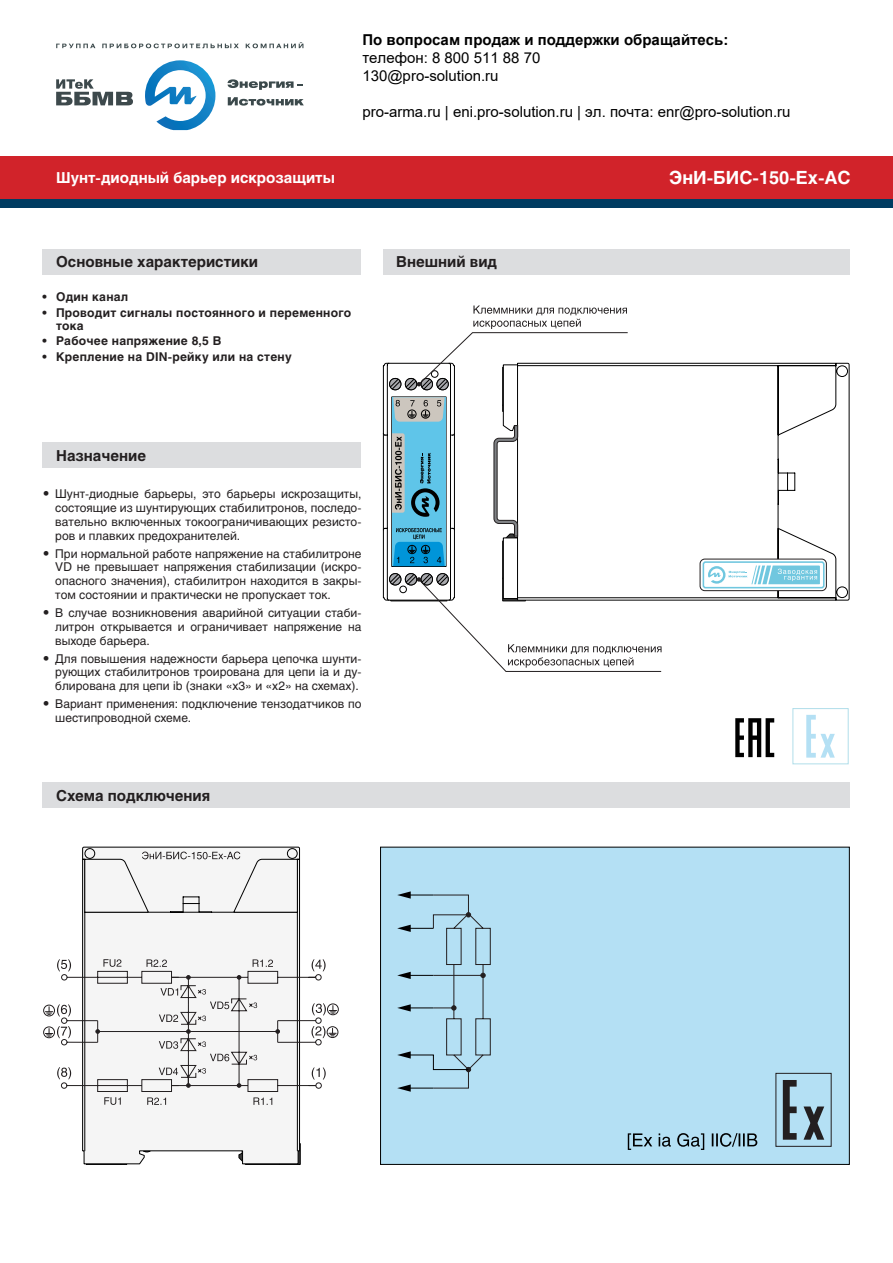
<style>
.page{position:relative;width:893px;height:1263px;background:#fff}
.page>*{position:absolute;margin:0;border:0;box-sizing:border-box;transform-origin:0 0}
.t1{font:700 18px "Helios C";color:#fff}
.t2{font:15px/18px "Arial";color:#000}
.анонс{font:700 15px "Helios C";color:#231f20}
.t3{font:700 15px "Arial";color:#000}
.t4{font:700 15px "Helios C";color:#fff}
.t5{font:12px/13.8px "Helios C";color:#231f20;text-align:justify}
.t6{font:700 12px/13.2px "Helios C";letter-spacing:.02em;color:#231f20}
.s1{font-family:"Myriad Pro";font-weight:700;font-size:18px}
</style>
<div class="page">
<div style="left:0;top:171px;width:893px;height:37px;background:#003c61"></div>
<div style="left:0;top:156px;width:893px;height:43px;background:#d1232a"></div>
<svg style="left:145px;top:60px;width:71px;height:70px"></svg>
<svg style="left:56px;top:42px;width:247px;height:6px"></svg>
<svg style="left:228px;top:97px;width:76px;height:9px"></svg>
<svg style="left:228px;top:79px;width:74px;height:11px"></svg>
<svg style="left:56px;top:79px;width:77px;height:26px"></svg>
<div style="left:43px;top:249px;width:318px;height:25px;background:#dcdddf"></div>
<div style="left:383px;top:249px;width:466px;height:25px;background:#dcdddf"></div>
<div style="left:43px;top:442px;width:318px;height:26px;background:#dcdddf"></div>
<div style="left:43px;top:782px;width:807px;height:26px;background:#dcdddf"></div>
<svg style="left:735px;top:718px;width:39px;height:39px"></svg>
<svg style="left:806px;top:715px;width:29px;height:43px"></svg>
<div style="left:792px;top:708px;width:57px;height:56px;border:1px solid #b0deea"></div>
<svg style="left:662px;top:363px;width:187px;height:238px"></svg>
<svg style="left:700px;top:559px;width:126px;height:32px"></svg>
<div style="left:700px;top:559px;width:126px;height:32px;border:1px solid #231f20;border-radius:5px"></div>
<div style="left:703px;top:561px;width:122px;height:27px;border:2px solid #70c7df;border-radius:2px"></div>
<svg style="left:708px;top:565px;width:112px;height:19px"></svg>
<svg style="left:383px;top:305px;width:279px;height:367px"></svg>
<svg style="left:85px;top:1143px;width:216px;height:22px"></svg>
<svg style="left:82px;top:846px;width:218px;height:318px"></svg>
<hr style="left:297px;top:859px;width:1px;height:292px;background:#000">
<hr style="left:84px;top:859px;width:1px;height:292px;background:#000">
<div style="left:287px;top:848px;width:10px;height:11px;border:1px solid #000;border-radius:50%"></div>
<div style="left:85px;top:848px;width:10px;height:11px;border:1px solid #000;border-radius:50%"></div>
<div style="left:380px;top:847px;width:470px;height:318px;background:#b4e0f4;border:1px solid #000"></div>
<svg style="left:628px;top:1133px;width:129px;height:17px"></svg>
<div style="left:775px;top:1073px;width:56px;height:74px;border:1px solid #231f20"></div>
<svg style="left:783px;top:1080px;width:14px;height:60px"></svg>
<svg style="left:803px;top:1106px;width:21px;height:34px"></svg>
<svg style="left:82px;top:851px;width:218px;height:62px"></svg>
<svg style="left:43px;top:959px;width:296px;height:146px"></svg>
<svg style="left:397px;top:891px;width:94px;height:201px"></svg>
<p class="t3" style="left:362px;top:29px;width:368px">По вопросам продаж и поддержки обращайтесь:</p>
<p class="t2" style="left:362px;top:48px;width:180px">телефон: 8 800 511 88 70<br>130@pro-solution.ru</p>
<p class="t2" style="left:362px;top:103px;width:430px">pro-arma.ru | eni.pro-solution.ru | эл. почта: enr@pro-solution.ru</p>
<p class="t4" style="left:56px;top:169px;width:280px">Шунт-диодный барьер искрозащиты</p>
<p class="t1" style="left:669px;top:167px;width:183px">ЭнИ-БИС-150-Ex-AC</p>
<p class="анонс" style="left:56px;top:253px;width:203px">Основные характеристики</p>
<p class="анонс" style="left:396px;top:253px;width:102px">Внешний вид</p>
<p class="t6" style="left:43px;top:290px;width:87px">• Один канал</p>
<p class="t6" style="left:56px;top:306px;width:297px;text-indent:-14px">• Проводит сигналы постоянного и переменного тока</p>
<p class="t6" style="left:43px;top:334px;width:180px">• Рабочее напряжение 8,5 В</p>
<p class="t6" style="left:43px;top:350px;width:251px">• Крепление на DIN-рейку или на стену</p>
<p class="анонс" style="left:56px;top:447px;width:91px">Назначение</p>
<p class="t5" style="left:55px;top:487px;width:308px;text-indent:-12px"><span class="s1">•</span> Шунт-диодные барьеры, это барьеры искрозащиты, состоящие из шунтирующих стабилитронов, последо&shy;вательно включенных токоограничивающих резисто&shy;ров и плавких предохранителей.</p>
<p class="t5" style="left:55px;top:546px;width:308px;text-indent:-12px"><span class="s1">•</span> При нормальной работе напряжение на стабилитроне VD не превышает напряжения стабилизации (искро&shy;опасного значения), стабилитрон находится в закры&shy;том состоянии и практически не пропускает ток.</p>
<p class="t5" style="left:55px;top:606px;width:308px;text-indent:-12px"><span class="s1">•</span> В случае возникновения аварийной ситуации стаби&shy;литрон открывается и ограничивает напряжение на выходе барьера.</p>
<p class="t5" style="left:55px;top:651px;width:308px;text-indent:-12px"><span class="s1">•</span> Для повышения надежности барьера цепочка шунти&shy;рующих стабилитронов троирована для цепи ia и ду&shy;блирована для цепи ib (знаки «х3» и «х2» на схемах).</p>
<p class="t5" style="left:55px;top:697px;width:308px;text-indent:-12px"><span class="s1">•</span> Вариант применения: подключение тензодатчиков по шестипроводной схеме.</p>
<p class="анонс" style="left:56px;top:787px;width:156px">Схема подключения</p>
</div>
